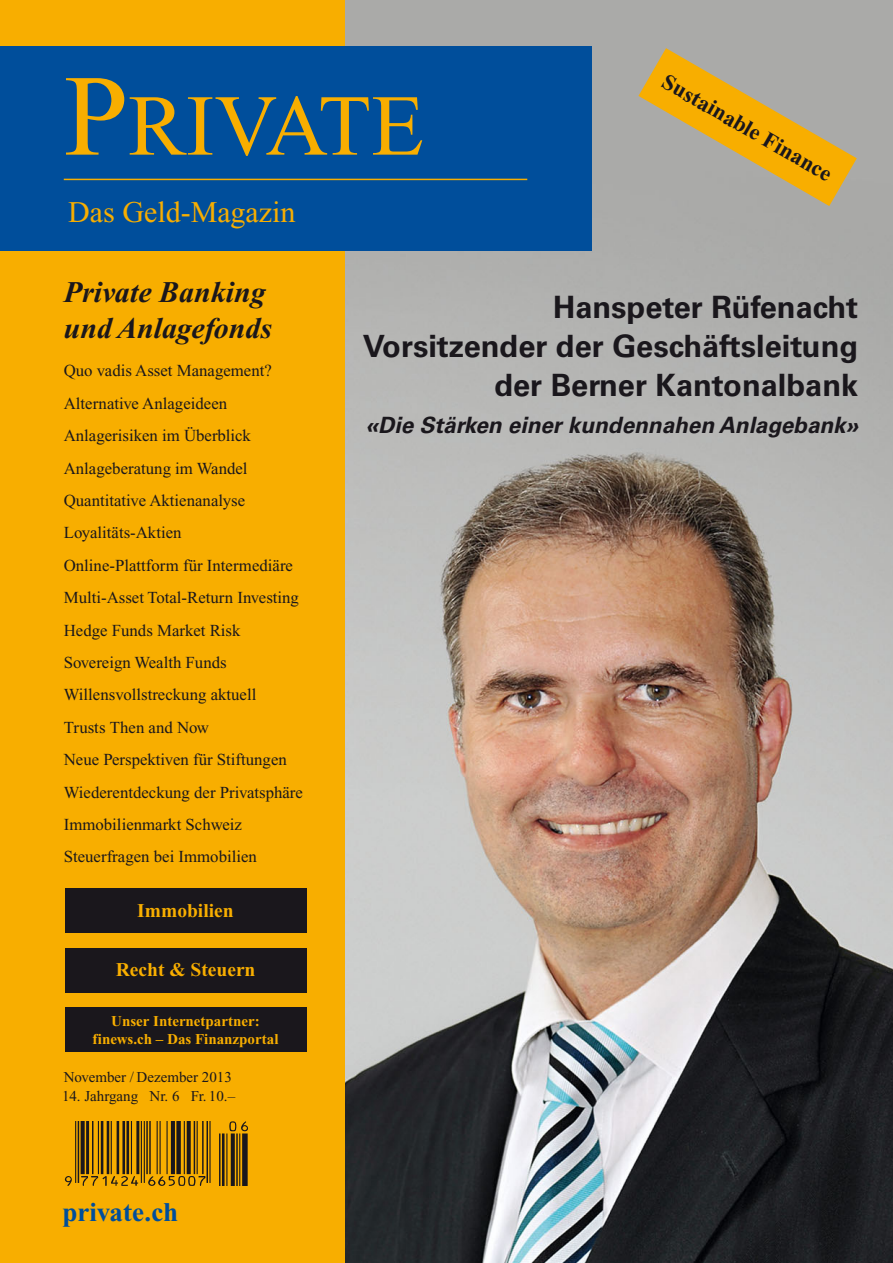
<style>
.page{position:relative;width:893px;height:1263px;background:#fff}
.page>*{position:absolute;margin:0;border:0;box-sizing:border-box;transform-origin:0 0}
.t1{font:86.7px "Times New Roman PS Std";color:#f8ae00}
.t2{font:700 30.75px/39px "Univers LT Std";color:#1a171c;text-align:right}
.t3{font:italic 700 30px/36px "Times New Roman PS Std";color:#1a171c}
.t4{font:30px "Times New Roman PS Std";color:#f8ae00}
.t5{font:700 27px "Times New Roman PS Std";color:#004e9b}
.t6{font:italic 700 22.5px "Univers LT Std";color:#1a171c}
.t7{font:700 22.5px "Times New Roman PS Std";color:#1a171c}
.t8{font:700 19.5px "Times New Roman PS Std";color:#f8ae00}
.t9{font:16.8px/32.4px "Times New Roman PS Std";color:#1a171c}
.t10{font:700 15px/17.5px "Times New Roman PS Std";color:#f8ae00;text-align:center}
.t11{font:15px "Times New Roman PS Std";color:#1a171c}
.s1{font-size:115.5px}
</style>
<div class="page">
<img style="left:345px;top:0;width:548px;height:1263px">
<div style="left:0;top:0;width:345px;height:1263px;background:#f8ae00"></div>
<div style="left:0;top:47px;width:591px;height:204px;background:#004e9b"></div>
<hr style="left:64px;top:179px;width:463px;height:1px;background:#f8ae00">
<svg style="left:638px;top:48px;width:219px;height:158px;background:#c5ab6c"></svg>
<div style="left:65px;top:948px;width:241px;height:44px;background:#1a171c"></div>
<div style="left:65px;top:888px;width:241px;height:44px;background:#1a171c"></div>
<div style="left:65px;top:1007px;width:241px;height:45px;background:#1a171c"></div>
<svg style="left:65px;top:1121px;width:183px;height:65px"></svg>
<h1 class="t1" style="left:64px;top:95px;width:362px"><span class="s1">P</span>RIVATE</h1>
<h3 class="t4" style="left:68px;top:201px;width:229px">Das Geld-Magazin</h3>
<h3 class="t7" style="left:671px;top:68px;width:194px;rotate:30deg">Sustainable Finance</h3>
<h3 class="t3" style="left:64px;top:276px;width:210px">Private Banking und Anlagefonds</h3>
<p class="t9" style="left:64px;top:356px;width:241px">Quo vadis Asset Management?<br>Alternative Anlageideen<br>Anlagerisiken im Überblick<br>Anlageberatung im Wandel<br>Quantitative Aktienanalyse<br>Loyalitäts-Aktien<br>Online-Plattform für Intermediäre<br>Multi-Asset Total-Return Investing<br>Hedge Funds Market Risk<br>Sovereign Wealth Funds<br>Willensvollstreckung aktuell<br>Trusts Then and Now<br>Neue Perspektiven für Stiftungen<br>Wiederentdeckung der Privatsphäre<br>Immobilienmarkt Schweiz<br>Steuerfragen bei Immobilien</p>
<p class="t8" style="left:137px;top:898px;width:98px">Immobilien</p>
<p class="t8" style="left:116px;top:958px;width:141px">Recht &amp; Steuern</p>
<p class="t10" style="left:92px;top:1012px;width:188px">Unser Internetpartner: finews.ch – Das Finanzportal</p>
<p class="t11" style="left:64px;top:1071px;width:170px">November / Dezember 2013</p>
<p class="t11" style="left:62px;top:1091px;width:174px">14. Jahrgang Nr. 6 Fr. 10.–</p>
<h3 class="t5" style="left:63px;top:1196px;width:117px">private.ch</h3>
<h2 class="t2" style="left:363px;top:290px;width:497px">Hanspeter Rüfenacht<br>Vorsitzender der Geschäftsleitung der Berner Kantonalbank</h2>
<h3 class="t6" style="left:366px;top:417px;width:494px">«Die Stärken einer kundennahen Anlagebank»</h3>
</div>
